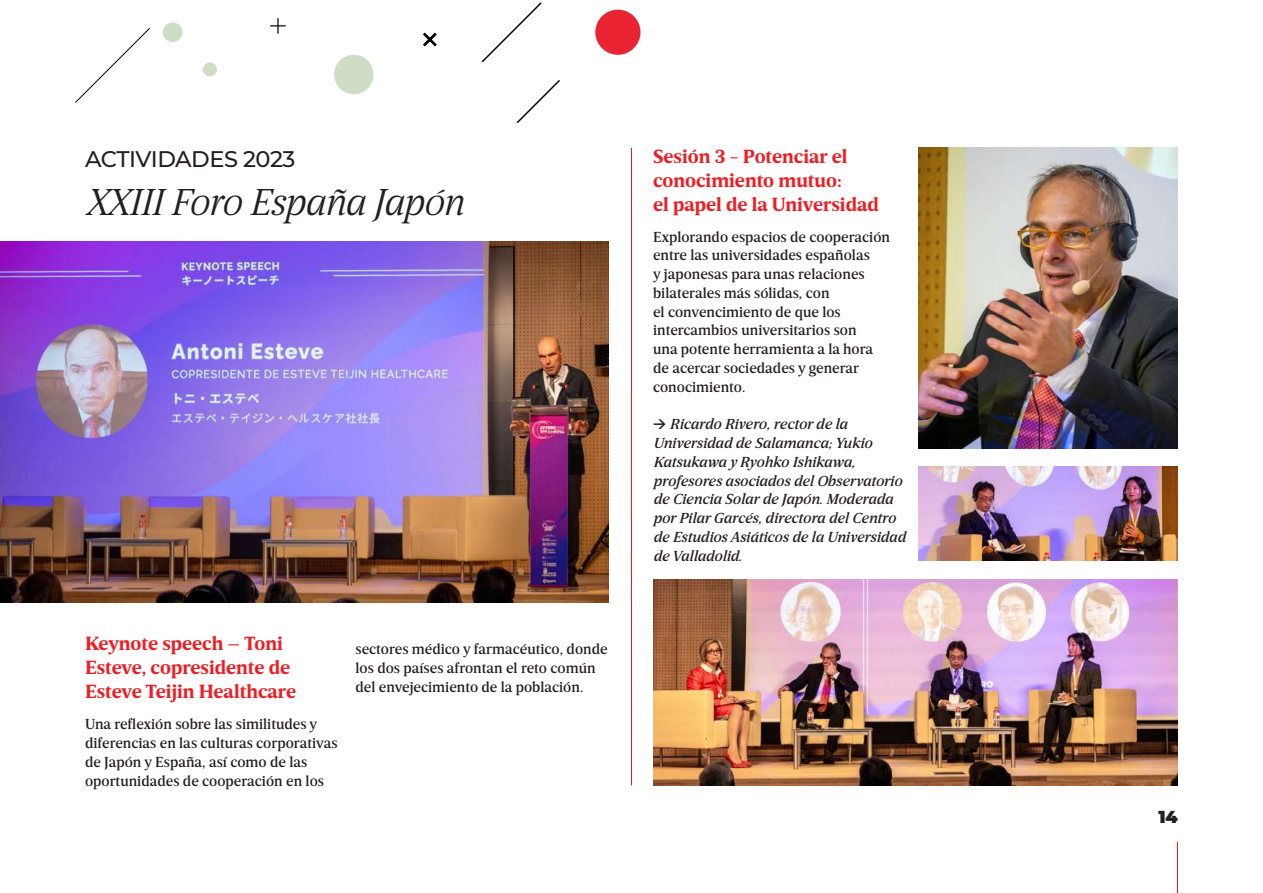
<style>
.page{position:relative;width:1263px;height:893px;background:#fff}
.page>*{position:absolute;margin:0;border:0;box-sizing:border-box;transform-origin:0 0}
.t1{font:italic 300 38.25px "Breve News";letter-spacing:-.02em;color:#231f20}
.t2{font:500 22.5px "Montserrat";letter-spacing:-.025em;color:#231f20}
.t3{font:700 19.5px/24px "Breve News";color:#ee1d23}
.t4{font:900 17.25px "Montserrat";color:#231f20}
.t5{font:500 14.85px/18.8px "Breve News";color:#231f20}
.t6{font:italic 500 14.85px/18.8px "Breve News";color:#231f20}
</style>
<div class="page">
<hr style="left:1177px;top:842px;width:1px;height:51px;background:#e51e27">
<hr style="left:631px;top:148px;width:1px;height:637px;background:#ee1d23">
<div style="left:334px;top:55px;width:39px;height:39px;background:#cfddc5;border-radius:50%"></div>
<div style="left:163px;top:22px;width:19px;height:20px;background:#cfddc5;border-radius:50%"></div>
<div style="left:203px;top:63px;width:14px;height:13px;background:#cfddc5;border-radius:50%"></div>
<img style="left:0;top:242px;width:608px;height:360px">
<img style="left:653px;top:579px;width:525px;height:206px">
<img style="left:918px;top:148px;width:260px;height:300px">
<img style="left:918px;top:467px;width:260px;height:93px">
<svg style="left:75px;top:28px;width:75px;height:75px"></svg>
<svg style="left:270px;top:18px;width:16px;height:16px"></svg>
<div style="left:595px;top:10px;width:45px;height:45px;background:#eb2433;border-radius:50%"></div>
<svg style="left:516px;top:80px;width:44px;height:44px"></svg>
<svg style="left:481px;top:2px;width:61px;height:61px"></svg>
<svg style="left:423px;top:32px;width:14px;height:15px"></svg>
<h2 class="t2" style="left:85px;top:143px;width:212px">ACTIVIDADES 2023</h2>
<h1 class="t1" style="left:85px;top:180px;width:380px">XXIII Foro España Japón</h1>
<h3 class="t3" style="left:85px;top:632px;width:213px">Keynote speech – Toni<br>Esteve, copresidente de<br>Esteve Teijin Healthcare</h3>
<p class="t5" style="left:85px;top:715px;width:254px">Una reflexión sobre las similitudes y diferencias en las culturas corporativas de Japón y España, así como de las oportunidades de cooperación en los</p>
<p class="t5" style="left:356px;top:640px;width:254px">sectores médico y farmacéutico, donde los dos países afrontan el reto común del envejecimiento de la población.</p>
<h3 class="t3" style="left:653px;top:145px;width:227px">Sesión 3 - Potenciar el conocimiento mutuo:<br>el papel de la Universidad</h3>
<p class="t5" style="left:653px;top:228px;width:238px">Explorando espacios de cooperación entre las universidades españolas<br>y japonesas para unas relaciones bilaterales más sólidas, con<br>el convencimiento de que los intercambios universitarios son<br>una potente herramienta a la hora de acercar sociedades y generar conocimiento.</p>
<p class="t6" style="left:653px;top:415px;width:254px;text-indent:17px">Ricardo Rivero, rector de la<br>Universidad de Salamanca; Yukio<br>Katsukawa y Ryohko Ishikawa, profesores asociados del Observatorio de Ciencia Solar de Japón. Moderada por Pilar Garcés, directora del Centro de Estudios Asiáticos de la Universidad de Valladolid.</p>
<p class="t4" style="left:1158px;top:804px;width:21px">14</p>
</div>
